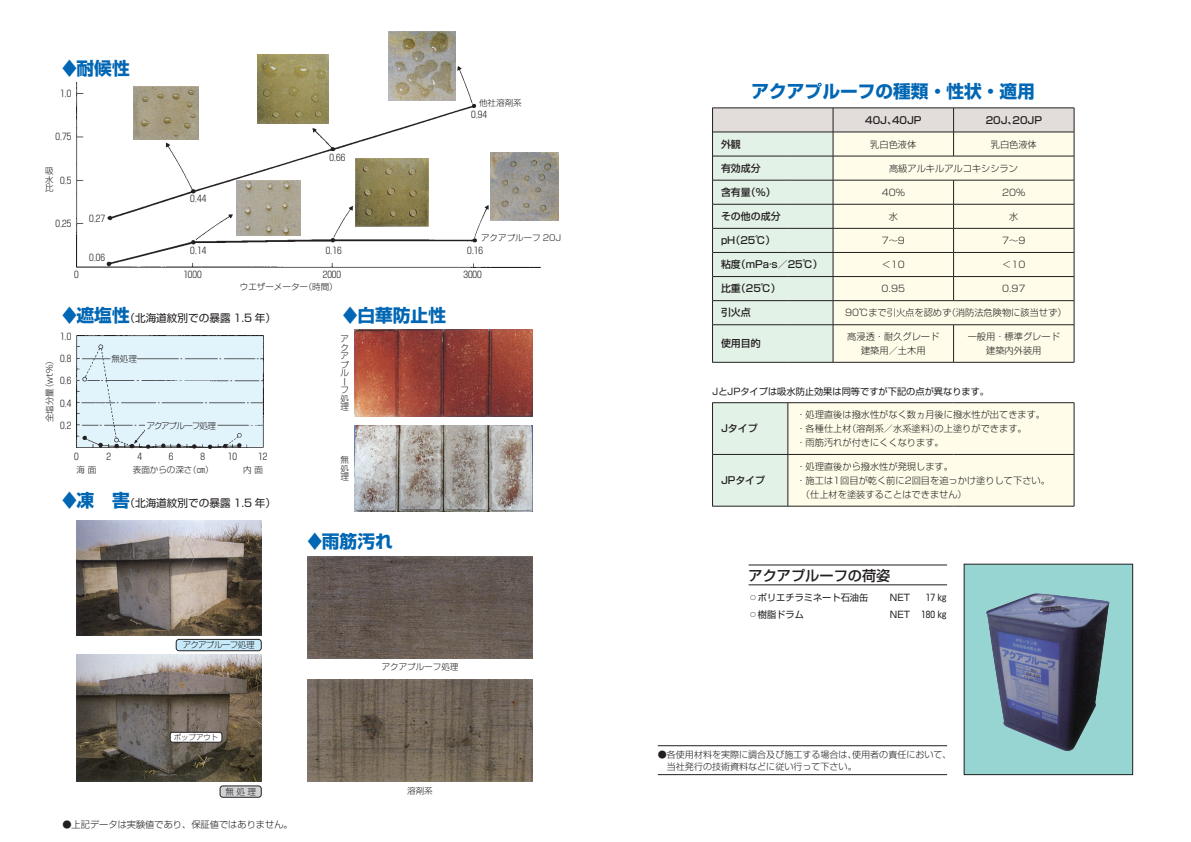
<style>
.page{position:relative;width:1191px;height:842px;background:#fff}
.page>*{position:absolute;margin:0;border:0;box-sizing:border-box;transform-origin:0 0}
.t1{font:700 17.7px "Shin Go Pro";color:#0166b3}
.t2{font:700 17.7px "Shin Go Pro";color:#0166b3;scale:.8 1}
.t3{font:500 14.2px "Shin Go Pro";color:#231f20}
.t4{font:10.6px "Shin Go Pro";color:#231f20}
.t5{font:500 9.9px "Shin Go Pro";color:#231f20}
.t6{font:300 9.2px/14.2px "Shin Go Pro";color:#231f20;text-align:center}
.t7{font:300 9.2px "Shingo Num";color:#231f20}
.t8{font:9.2px "Shin Go Pro";color:#231f20}
.t9{font:9.2px "Shin Go Pr 6";color:#231f20}
.t10{font:9.2px "Shingo Num";color:#231f20}
.t11{font:300 9px/12px "Shin Go Pro";color:#231f20}
.t12{font:300 8.5px/8.5px "Shin Go Pro";color:#231f20;text-align:justify}
.t13{font:300 8.5px "Shin Go Pro";letter-spacing:-.12em;color:#231f20}
.t14{font:300 8.5px "Shin Go Pro";letter-spacing:-.075em;color:#231f20}
.t15{font:300 7.4px "Shin Go Pro";color:#231f20}
.s1{font-weight:700;font-size:17.7px;color:#0166b3}
.s2{font-family:"Shin Go Pr 6"}
.s3{font-family:"Shingo Num"}
</style>
<div class="page">
<img style="left:76px;top:66px;width:464px;height:201px">
<img style="left:133px;top:86px;width:65px;height:54px">
<img style="left:258px;top:54px;width:70px;height:70px">
<img style="left:388px;top:31px;width:67px;height:70px">
<img style="left:237px;top:181px;width:63px;height:54px">
<img style="left:490px;top:153px;width:68px;height:68px">
<img style="left:356px;top:159px;width:72px;height:68px">
<img style="left:76px;top:335px;width:188px;height:114px">
<img style="left:354px;top:329px;width:178px;height:88px">
<img style="left:354px;top:425px;width:178px;height:86px">
<img style="left:76px;top:520px;width:185px;height:115px">
<img style="left:76px;top:655px;width:185px;height:127px">
<img style="left:308px;top:556px;width:224px;height:102px">
<img style="left:308px;top:680px;width:224px;height:102px">
<img style="left:964px;top:564px;width:168px;height:211px">
<div style="left:176px;top:639px;width:85px;height:12px;background:#c6eafa;border-radius:3px"></div>
<div style="left:176px;top:639px;width:85px;height:12px;border:1px solid #231f20;border-radius:3px"></div>
<div style="left:170px;top:732px;width:52px;height:10px;background:#fff;border-radius:2px"></div>
<div style="left:170px;top:732px;width:52px;height:10px;border:1px solid #231f20;border-radius:2px"></div>
<div style="left:220px;top:786px;width:41px;height:11px;background:#d1d2d4;border-radius:3px"></div>
<div style="left:220px;top:786px;width:41px;height:11px;border:1px solid #231f20;border-radius:3px"></div>
<hr style="left:748px;top:565px;width:199px;height:1px;background:#231f20">
<hr style="left:748px;top:585px;width:199px;height:1px;background:#231f20">
<hr style="left:658px;top:745px;width:289px;height:1px;background:#231f20">
<hr style="left:658px;top:774px;width:289px;height:1px;background:#231f20">
<svg style="left:713px;top:403px;width:361px;height:103px;background:#f7f9e7"></svg>
<hr style="left:712px;top:362px;width:76px;height:1px;background:#231f20">
<hr style="left:788px;top:362px;width:45px;height:1px;background:#231f20">
<hr style="left:833px;top:362px;width:120px;height:1px;background:#231f20">
<hr style="left:953px;top:362px;width:121px;height:1px;background:#231f20">
<hr style="left:712px;top:402px;width:76px;height:1px;background:#231f20">
<hr style="left:788px;top:402px;width:45px;height:1px;background:#231f20">
<hr style="left:787px;top:403px;width:1px;height:51px;background:#231f20">
<hr style="left:833px;top:402px;width:120px;height:1px;background:#231f20">
<hr style="left:953px;top:402px;width:121px;height:1px;background:#231f20">
<hr style="left:1074px;top:403px;width:1px;height:51px;background:#231f20">
<hr style="left:713px;top:454px;width:75px;height:1px;background:#231f20">
<hr style="left:788px;top:454px;width:45px;height:1px;background:#231f20">
<hr style="left:787px;top:455px;width:1px;height:51px;background:#231f20">
<hr style="left:833px;top:454px;width:120px;height:1px;background:#231f20">
<hr style="left:953px;top:454px;width:121px;height:1px;background:#231f20">
<hr style="left:1074px;top:455px;width:1px;height:51px;background:#231f20">
<hr style="left:712px;top:506px;width:76px;height:1px;background:#231f20">
<hr style="left:788px;top:506px;width:45px;height:1px;background:#231f20">
<hr style="left:833px;top:506px;width:120px;height:1px;background:#231f20">
<hr style="left:953px;top:506px;width:121px;height:1px;background:#231f20">
<svg style="left:712px;top:108px;width:363px;height:254px;background:#e9ecdd"></svg>
<hr style="left:712px;top:325px;width:1px;height:37px;background:#231f20">
<hr style="left:712px;top:403px;width:1px;height:51px;background:#231f20">
<hr style="left:712px;top:454px;width:1px;height:52px;background:#231f20">
<h1 class="t2" style="left:62px;top:54px;width:86px">◆耐候性</h1>
<p class="t7" style="left:60px;top:87px;width:13px">1.0</p>
<p class="t7" style="left:55px;top:130px;width:18px">0.75</p>
<p class="t7" style="left:60px;top:174px;width:13px">0.5</p>
<p class="t7" style="left:55px;top:217px;width:18px">0.25</p>
<p class="t12" style="left:45px;top:166px;width:10px">吸水比</p>
<p class="t7" style="left:74px;top:268px;width:6px">0</p>
<p class="t7" style="left:89px;top:212px;width:18px">0.27</p>
<p class="t7" style="left:89px;top:251px;width:18px">0.06</p>
<p class="t12" style="left:479px;top:97px;width:44px">他社溶剤系</p>
<p class="t7" style="left:190px;top:192px;width:18px">0.44</p>
<p class="t7" style="left:329px;top:151px;width:18px">0.66</p>
<p class="t7" style="left:471px;top:108px;width:18px">0.94</p>
<p class="t12" style="left:481px;top:232px;width:81px">アクアプルーフ 20J</p>
<p class="t7" style="left:190px;top:244px;width:18px">0.14</p>
<p class="t7" style="left:326px;top:244px;width:18px">0.16</p>
<p class="t7" style="left:467px;top:244px;width:18px">0.16</p>
<p class="t7" style="left:183px;top:268px;width:20px">1000</p>
<p class="t7" style="left:323px;top:268px;width:20px">2000</p>
<p class="t7" style="left:463px;top:268px;width:20px">3000</p>
<p class="t12" style="left:240px;top:282px;width:99px">ウエザーメーター（時間）</p>
<p class="t4" style="left:62px;top:309px;width:215px"><span class="s1">◆遮塩性</span>（北海道紋別での暴露 1.5 年）</p>
<p class="t7" style="left:60px;top:330px;width:13px">1.0</p>
<p class="t7" style="left:60px;top:352px;width:13px">0.8</p>
<p class="t7" style="left:60px;top:374px;width:13px">0.6</p>
<p class="t7" style="left:60px;top:397px;width:13px">0.4</p>
<p class="t7" style="left:60px;top:419px;width:13px">0.2</p>
<p class="t12" style="left:44px;top:422px;width:67px;rotate:-90deg">全塩分量（wt％）</p>
<p class="t12" style="left:111px;top:354px;width:27px">無処理</p>
<p class="t13" style="left:147px;top:418px;width:71px">アクアプルーフ処理</p>
<p class="t7" style="left:74px;top:450px;width:6px">0</p>
<p class="t7" style="left:107px;top:450px;width:6px">2</p>
<p class="t7" style="left:138px;top:450px;width:6px">4</p>
<p class="t7" style="left:169px;top:450px;width:6px">6</p>
<p class="t7" style="left:200px;top:450px;width:6px">8</p>
<p class="t7" style="left:228px;top:450px;width:11px">10</p>
<p class="t7" style="left:258px;top:450px;width:11px">12</p>
<p class="t12" style="left:76px;top:464px;width:21px">海 面</p>
<p class="t12" style="left:133px;top:464px;width:82px">表面からの深さ（㎝）</p>
<p class="t12" style="left:243px;top:464px;width:21px">内 面</p>
<p class="t4" style="left:62px;top:495px;width:215px"><span class="s1">◆凍　害</span>（北海道紋別での暴露 1.5 年）</p>
<h1 class="t2" style="left:343px;top:301px;width:130px">◆白華防止性</h1>
<p class="t12" style="left:340px;top:334px;width:10px;text-align:left">アクアプルーフ処理</p>
<p class="t12" style="left:340px;top:454px;width:10px">無処理</p>
<h1 class="t2" style="left:308px;top:527px;width:108px">◆雨筋汚れ</h1>
<p class="t14" style="left:183px;top:638px;width:73px">アクアプルーフ処理</p>
<p class="t15" style="left:174px;top:731px;width:46px">ポップアウト</p>
<p class="t12" style="left:225px;top:786px;width:32px">無 処 理</p>
<p class="t6" style="left:62px;top:816px;width:232px">●上記データは実験値であり、保証値ではありません。</p>
<p class="t12" style="left:382px;top:661px;width:78px">アクアプルーフ処理</p>
<p class="t12" style="left:407px;top:785px;width:27px">溶剤系</p>
<h1 class="t1" style="left:751px;top:77px;width:285px">アクアプルーフの種類・性状・適用</h1>
<p class="t5" style="left:865px;top:112px;width:58px">40J、40JP</p>
<p class="t5" style="left:985px;top:112px;width:58px">20J、20JP</p>
<p class="t5" style="left:721px;top:136px;width:21px">外観</p>
<p class="t6" style="left:870px;top:136px;width:48px">乳白色液体</p>
<p class="t6" style="left:990px;top:136px;width:48px">乳白色液体</p>
<p class="t5" style="left:721px;top:160px;width:41px">有効成分</p>
<p class="t6" style="left:889px;top:160px;width:130px">高級アルキルアルコキシシラン</p>
<p class="t5" style="left:721px;top:184px;width:56px">含有量（％）</p>
<p class="t6" style="left:881px;top:184px;width:25px">40％</p>
<p class="t6" style="left:1002px;top:184px;width:25px">20％</p>
<p class="t5" style="left:721px;top:208px;width:61px">その他の成分</p>
<p class="t6" style="left:888px;top:208px;width:11px">水</p>
<p class="t6" style="left:1009px;top:208px;width:11px">水</p>
<p class="t5" style="left:721px;top:232px;width:56px">pH（25℃）</p>
<p class="t6" style="left:881px;top:232px;width:25px">7〜9</p>
<p class="t6" style="left:1002px;top:232px;width:25px">7〜9</p>
<p class="t5" style="left:721px;top:256px;width:103px">粘度（mPa·s／25℃）</p>
<p class="t6" style="left:881px;top:256px;width:25px">＜10</p>
<p class="t6" style="left:1002px;top:256px;width:25px">＜10</p>
<p class="t5" style="left:721px;top:280px;width:61px">比重（25℃）</p>
<p class="t6" style="left:881px;top:280px;width:25px">0.95</p>
<p class="t6" style="left:1002px;top:280px;width:25px">0.97</p>
<p class="t5" style="left:721px;top:305px;width:31px">引火点</p>
<p class="t6" style="left:845px;top:304px;width:223px">90℃まで引火点を認めず（消防法危険物に該当せず）</p>
<p class="t5" style="left:721px;top:335px;width:41px">使用目的</p>
<p class="t6" style="left:847px;top:328px;width:94px">高浸透・耐久グレード建築用／土木用</p>
<p class="t6" style="left:967px;top:328px;width:94px">一般用・標準グレード建築内外装用</p>
<p class="t8" style="left:712px;top:383px;width:278px">JとJPタイプは吸水防止効果は同等ですが下記の点が異なります。</p>
<p class="t5" style="left:721px;top:420px;width:38px">Jタイプ</p>
<p class="t6" style="left:796px;top:406px;width:250px;text-align:left">・処理直後は撥水性がなく数ヵ月後に撥水性が出てきます。・各種仕上材（溶剤系／水系塗料）の上塗りができます。<br>・雨筋汚れが付きにくくなります。</p>
<p class="t5" style="left:721px;top:472px;width:46px">JPタイプ</p>
<p class="t6" style="left:796px;top:458px;width:255px;text-align:left">・処理直後から撥水性が発現します。<br>・施工は1回目が乾く前に2回目を追っかけ塗りして下さい。　（仕上材を塗装することはできません）</p>
<h2 class="t3" style="left:748px;top:564px;width:143px">アクアプルーフの荷姿</h2>
<p class="t9" style="left:748px;top:590px;width:121px">○ポリエチラミネート石油缶</p>
<p class="t9" style="left:890px;top:590px;width:22px">NET</p>
<p class="t10" style="left:926px;top:591px;width:22px">17 <span class="s2">㎏</span></p>
<p class="t9" style="left:748px;top:606px;width:57px">○樹脂ドラム</p>
<p class="t9" style="left:890px;top:606px;width:58px">NET <span class="s3">180</span> ㎏</p>
<p class="t11" style="left:658px;top:747px;width:295px">●各使用材料を実際に調合及び施工する場合は、使用者の責任において、　当社発行の技術資料などに従い行って下さい。</p>
</div>
